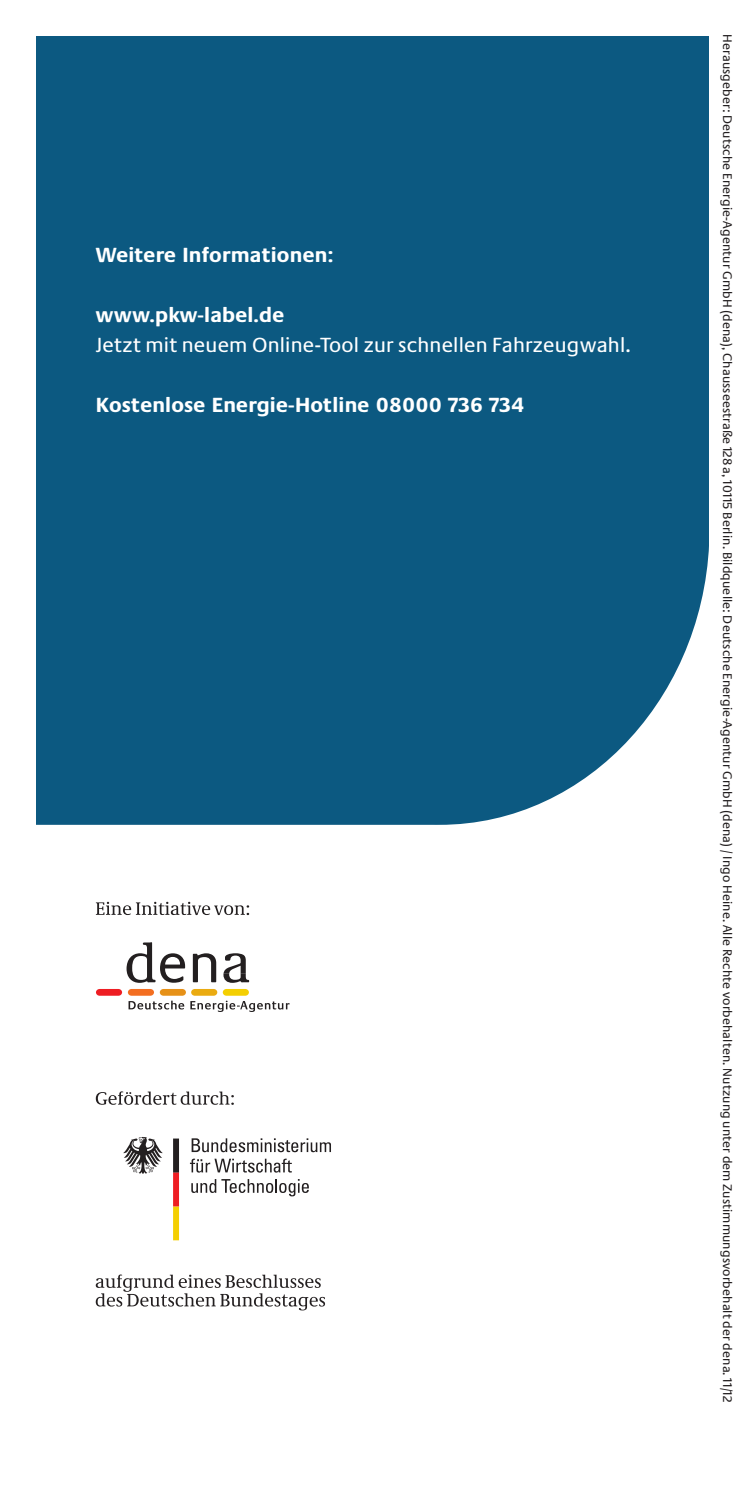
<style>
.page{position:relative;width:745px;height:1489px;background:#fff}
.page>*{position:absolute;margin:0;border:0;box-sizing:border-box;transform-origin:0 0}
.t1{font:700 21.25px "Neue Praxis";letter-spacing:.01em;color:#fff}
.t2{font:21.25px "Neue Praxis";letter-spacing:.01em;color:#fff}
.t3{font:13px "Neue Praxis";letter-spacing:.01em;color:#231f20}
</style>
<div class="page">
<div style="left:36px;top:36px;width:673px;height:788px;background:#0c5981"></div>
<svg style="left:123px;top:1137px;width:40px;height:36px"></svg>
<svg style="left:173px;top:1138px;width:6px;height:102px"></svg>
<svg style="left:96px;top:1091px;width:138px;height:13px"></svg>
<svg style="left:96px;top:1274px;width:229px;height:36px"></svg>
<svg style="left:191px;top:1138px;width:140px;height:14px"></svg>
<svg style="left:190px;top:1158px;width:102px;height:14px"></svg>
<svg style="left:191px;top:1179px;width:117px;height:17px"></svg>
<svg style="left:126px;top:942px;width:59px;height:40px"></svg>
<svg style="left:223px;top:953px;width:26px;height:29px"></svg>
<div style="left:223px;top:988px;width:26px;height:7px;background:#f4cf02;border-radius:4px"></div>
<div style="left:191px;top:988px;width:26px;height:7px;background:#eaab11;border-radius:4px"></div>
<div style="left:160px;top:988px;width:26px;height:7px;background:#e69118;border-radius:4px"></div>
<div style="left:128px;top:988px;width:26px;height:7px;background:#f36e21;border-radius:4px"></div>
<div style="left:96px;top:988px;width:26px;height:7px;background:#ee1d23;border-radius:4px"></div>
<svg style="left:128px;top:1000px;width:56px;height:9px"></svg>
<svg style="left:193px;top:953px;width:23px;height:29px"></svg>
<svg style="left:190px;top:1000px;width:99px;height:11px"></svg>
<svg style="left:96px;top:901px;width:153px;height:14px"></svg>
<h1 class="t1" style="left:96px;top:242px;width:239px">Weitere Informationen:</h1>
<h1 class="t1" style="left:96px;top:302px;width:190px">www.pkw-label.de</h1>
<h1 class="t2" style="left:96px;top:332px;width:536px">Jetzt mit neuem Online-Tool zur schnellen Fahrzeugwahl.</h1>
<h1 class="t1" style="left:96px;top:392px;width:429px">Kostenlose Energie-Hotline 08000 736 734</h1>
<p class="t3" style="left:735px;top:34px;width:1369px;rotate:90deg">Herausgeber: Deutsche Energie-Agentur GmbH (dena), Chausseestraße 128 a, 10115 Berlin. Bildquelle: Deutsche Energie-Agentur GmbH (dena) / Ingo Heine. Alle Rechte vorbehalten. Nutzung unter dem Zustimmungsvorbehalt der dena. 11/12</p>
</div>
